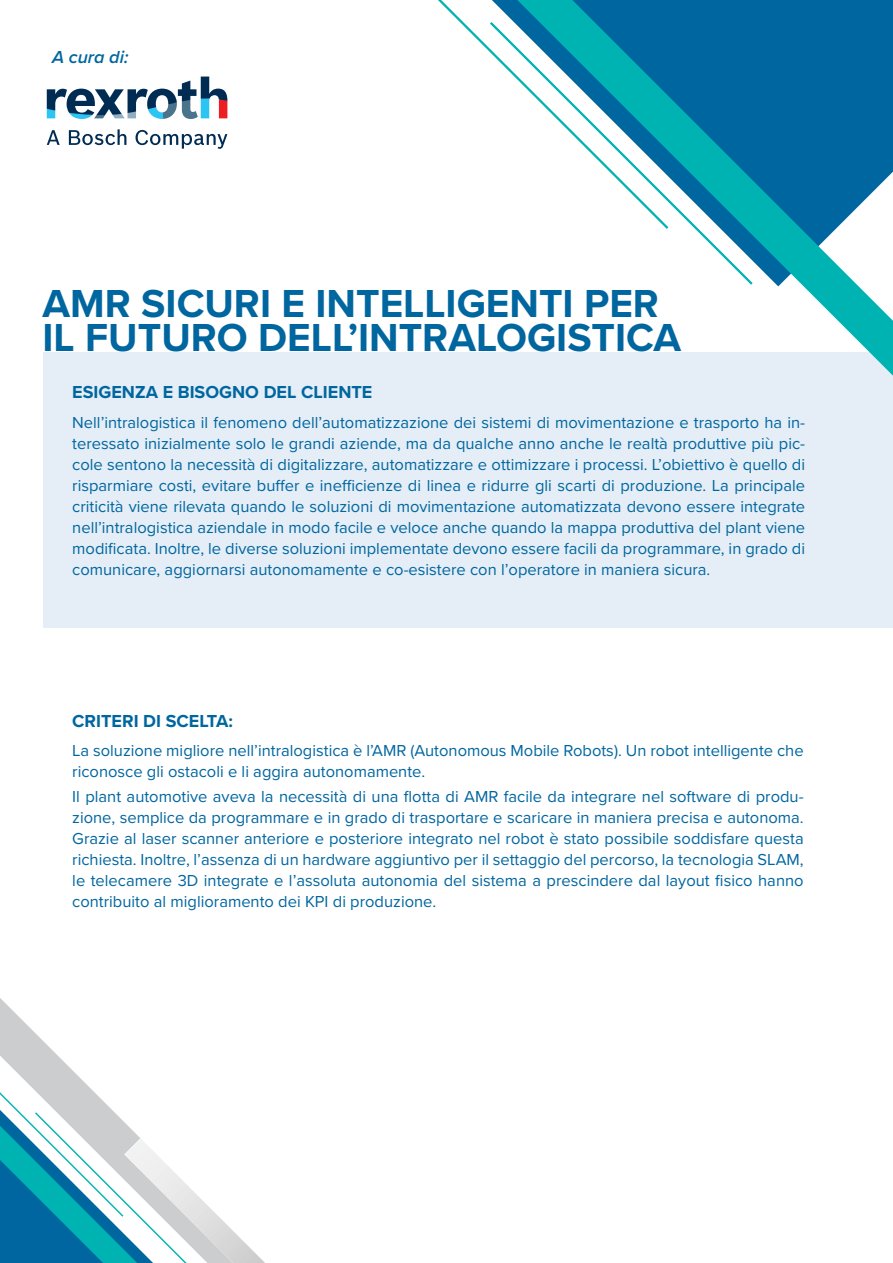
<style>
.page{position:relative;width:893px;height:1263px;background:#fff}
.page>*{position:absolute;margin:0;border:0;box-sizing:border-box;transform-origin:0 0}
.t1{font:700 40.5px/34.5px "Proxima Nova";color:#0066a0}
.t2{font:700 18px "Proxima Nova";color:#0066a0}
.t3{font:italic 600 18px "Proxima Nova";color:#0066a0}
.t4{font:16.5px/21px "Proxima Nova";color:#0066a0;text-align:justify}
</style>
<div class="page">
<div style="left:44px;top:353px;width:849px;height:275px;background:#e5eef6"></div>
<svg style="left:517px;top:0;width:376px;height:376px"></svg>
<svg style="left:517px;top:22px;width:236px;height:263px"></svg>
<svg style="left:438px;top:0;width:230px;height:229px"></svg>
<svg style="left:0;top:998px;width:140px;height:265px"></svg>
<img style="left:124px;top:1138px;width:141px;height:125px">
<svg style="left:47px;top:130px;width:13px;height:15px"></svg>
<svg style="left:69px;top:129px;width:57px;height:16px"></svg>
<svg style="left:136px;top:130px;width:91px;height:19px"></svg>
<svg style="left:47px;top:77px;width:180px;height:42px"></svg>
<p class="t3" style="left:52px;top:44px;width:78px">A cura di:</p>
<p class="t1" style="left:43px;top:285px;width:640px">AMR SICURI E INTELLIGENTI PER<br>IL FUTURO DELL’INTRALOGISTICA</p>
<p class="t2" style="left:72px;top:379px;width:302px">ESIGENZA E BISOGNO DEL CLIENTE</p>
<p class="t4" style="left:72px;top:411px;width:734px">Nell’intralogistica il fenomeno dell’automatizzazione dei sistemi di movimentazione e trasporto ha in&shy;teressato inizialmente solo le grandi aziende, ma da qualche anno anche le realtà produttive più pic&shy;cole sentono la necessità di digitalizzare, automatizzare e ottimizzare i processi. L’obiettivo è quello di risparmiare costi, evitare buffer e inefficienze di linea e ridurre gli scarti di produzione. La principale criticità viene rilevata quando le soluzioni di movimentazione automatizzata devono essere integrate nell’intralogistica aziendale in modo facile e veloce anche quando la mappa produttiva del plant viene modificata. Inoltre, le diverse soluzioni implementate devono essere facili da programmare, in grado di comunicare, aggiornarsi autonomamente e co-esistere con l’operatore in maniera sicura.</p>
<p class="t2" style="left:72px;top:707px;width:162px">CRITERI DI SCELTA:</p>
<p class="t4" style="left:72px;top:739px;width:733px">La soluzione migliore nell’intralogistica è l’AMR (Autonomous Mobile Robots). Un robot intelligente che riconosce gli ostacoli e li aggira autonomamente.</p>
<p class="t4" style="left:72px;top:785px;width:733px">Il plant automotive aveva la necessità di una flotta di AMR facile da integrare nel software di produ&shy;zione, semplice da programmare e in grado di trasportare e scaricare in maniera precisa e autonoma.<br>Grazie al laser scanner anteriore e posteriore integrato nel robot è stato possibile soddisfare questa richiesta. Inoltre, l’assenza di un hardware aggiuntivo per il settaggio del percorso, la tecnologia SLAM, le telecamere 3D integrate e l’assoluta autonomia del sistema a prescindere dal layout fisico hanno contribuito al miglioramento dei KPI di produzione.</p>
</div>
